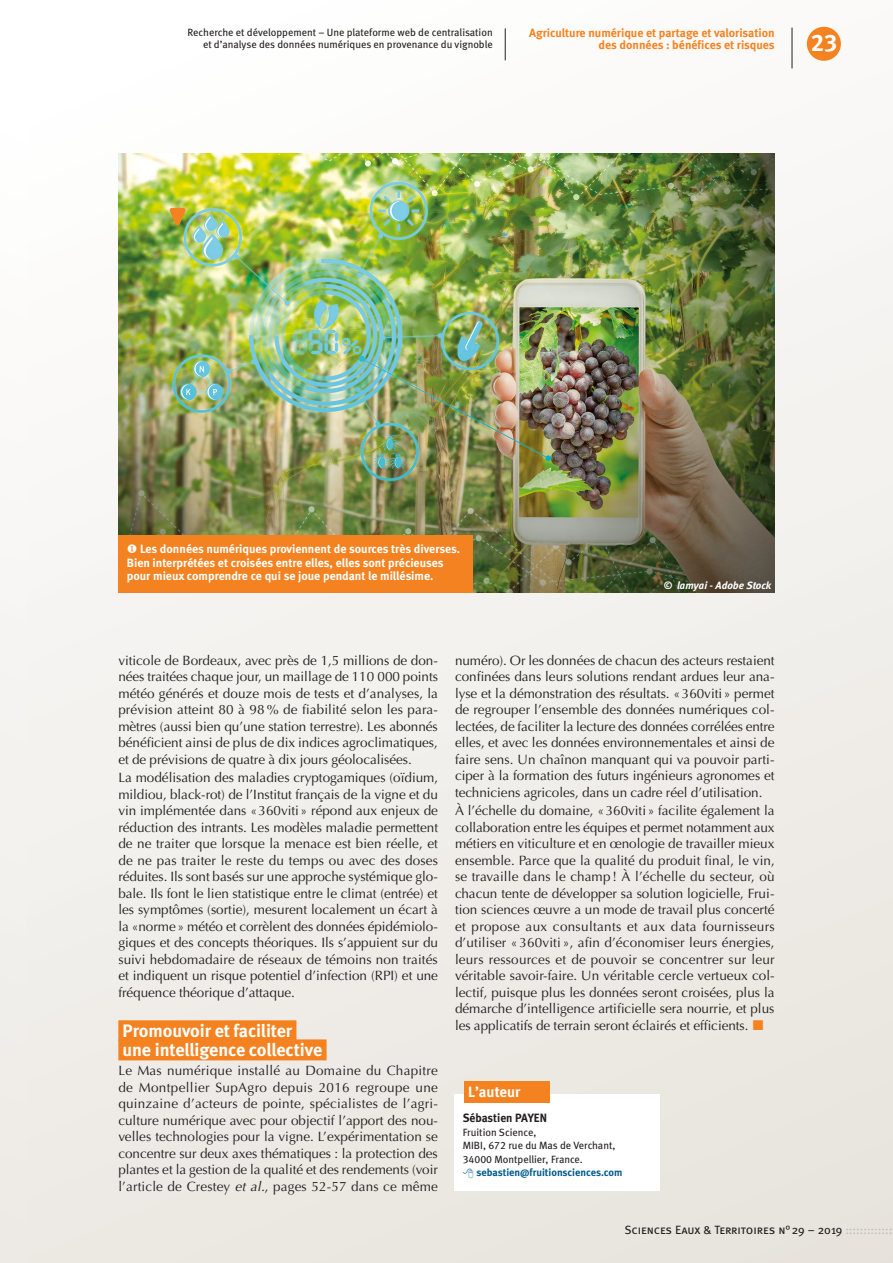
<style>
.page{position:relative;width:893px;height:1263px;background:#fff}
.page>*{position:absolute;margin:0;border:0;box-sizing:border-box;transform-origin:0 0}
.t1{font:24px "Meta Bold Caps Expert";color:#fff}
.H1_bleu{font:18px "Meta Bold LF";color:#fff}
.contact-picto{font:15px "Meta Bold LF";color:#fff}
.t2{font:13.5px/16.5px "Optima";letter-spacing:-.005em;color:#231f20;text-align:justify}
.légende{font:12px/13.5px "Meta Bold LF";color:#fff}
.roulette_section{font:700 12px/12px "Meta";color:#f58220;text-align:right}
.t3{font:12px "Meta Book Caps";letter-spacing:-.005em;color:#231f20}
.contacts{font:12px "Meta Bold LF";color:#231f20}
.roulette_article{font:10.5px/12px "Meta Book LF";color:#231f20;text-align:right}
.contacts-2{font:10.5px "Meta Book LF";color:#231f20}
.coordonnées{font:10.5px "Meta Bold LF";color:#005c8a}
.crédit_photo{font:italic 10.5px "Meta Bold LF";color:#fff}
.s1{font-style:italic}
.s2{color:#bcbdc0}
</style>
<div class="page">
<div style="left:0;top:0;width:893px;height:1263px;background:linear-gradient(to bottom,#fdfdfc,#e9e6df)"></div>
<div style="left:118px;top:1020px;width:178px;height:21px;background:#f58220"></div>
<div style="left:118px;top:1039px;width:209px;height:21px;background:#f58220"></div>
<div style="left:454px;top:1094px;width:205px;height:97px;background:#fff"></div>
<div style="left:464px;top:1081px;width:85px;height:22px;background:#f58220"></div>
<hr style="left:505px;top:28px;width:1px;height:32px;background:#231f20">
<div style="left:0;top:0;width:27px;height:1263px;background:linear-gradient(to bottom,#fff,#edeae4)"></div>
<img style="left:118px;top:153px;width:657px;height:439px">
<div style="left:118px;top:535px;width:355px;height:57px;background:#f58220"></div>
<svg style="left:166px;top:204px;width:24px;height:30px"></svg>
<div style="left:807px;top:27px;width:34px;height:34px;background:#f58220;border-radius:50%"></div>
<hr style="left:792px;top:28px;width:1px;height:40px;background:#231f20">
<svg style="left:753px;top:1020px;width:10px;height:10px"></svg>
<p class="roulette_article" style="left:188px;top:26px;width:307px">Recherche et développement – Une plateforme web de centralisation et d’analyse des données numériques en provenance du vignoble</p>
<p class="roulette_section" style="left:529px;top:27px;width:247px">Agriculture numérique et partage et valorisation des données : bénéfices et risques</p>
<h1 class="t1" style="left:811px;top:28px;width:28px">23</h1>
<p class="légende" style="left:127px;top:542px;width:335px">◆ Les données numériques proviennent de sources très diverses.<br>Bien interprétées et croisées entre elles, elles sont précieuses pour mieux comprendre ce qui se joue pendant le millésime.</p>
<p class="crédit_photo" style="left:664px;top:579px;width:109px">© lamyai - Adobe Stock</p>
<p class="t2" style="left:118px;top:652px;width:321px">viticole de Bordeaux, avec près de 1,5 millions de don&shy;nées traitées chaque jour, un maillage de 110 000 points météo générés et douze mois de tests et d’analyses, la prévision atteint 80 à 98 % de fiabilité selon les para&shy;mètres (aussi bien qu’une station terrestre). Les abonnés bénéficient ainsi de plus de dix indices agroclimatiques, et de prévisions de quatre à dix jours géolocalisées.</p>
<p class="t2" style="left:118px;top:770px;width:321px">La modélisation des maladies cryptogamiques (oïdium, mildiou, black-rot) de l’Institut français de la vigne et du vin implémentée dans «360viti» répond aux enjeux de réduction des intrants. Les modèles maladie permettent de ne traiter que lorsque la menace est bien réelle, et de ne pas traiter le reste du temps ou avec des doses réduites. Ils sont basés sur une approche systémique glo&shy;bale. Ils font le lien statistique entre le climat (entrée) et les symptômes (sortie), mesurent localement un écart à la «norme» météo et corrèlent des données épidémiolo&shy;giques et des concepts théoriques. Ils s’appuient sur du suivi hebdomadaire de réseaux de témoins non traités et indiquent un risque potentiel d’infection (RPI) et une fréquence théorique d’attaque.</p>
<p class="H1_bleu" style="left:123px;top:1020px;width:171px">Promouvoir et faciliter</p>
<p class="H1_bleu" style="left:123px;top:1039px;width:201px">une intelligence collective</p>
<p class="t2" style="left:118px;top:1062px;width:321px">Le Mas numérique installé au Domaine du Chapitre de Montpellier SupAgro depuis 2016 regroupe une quinzaine d’acteurs de pointe, spécialistes de l’agri&shy;culture numérique avec pour objectif l’apport des nou&shy;velles technologies pour la vigne. L’expérimentation se concentre sur deux axes thématiques : la protection des plantes et la gestion de la qualité et des rendements (voir l’article de Crestey <span class="s1">et al.</span>, pages 52-57 dans ce même</p>
<p class="t2" style="left:455px;top:652px;width:321px">numéro). Or les données de chacun des acteurs restaient confinées dans leurs solutions rendant ardues leur ana&shy;lyse et la démonstration des résultats. «360viti» permet de regrouper l’ensemble des données numériques col&shy;lectées, de faciliter la lecture des données corrélées entre elles, et avec les données environnementales et ainsi de faire sens. Un chaînon manquant qui va pouvoir parti&shy;ciper à la formation des futurs ingénieurs agronomes et techniciens agricoles, dans un cadre réel d’utilisation.</p>
<p class="t2" style="left:455px;top:803px;width:321px">À l’échelle du domaine, «360viti» facilite également la collaboration entre les équipes et permet notamment aux métiers en viticulture et en œnologie de travailler mieux ensemble. Parce que la qualité du produit final, le vin, se travaille dans le champ ! À l’échelle du secteur, où chacun tente de développer sa solution logicielle, Frui&shy;tion sciences œuvre a un mode de travail plus concerté et propose aux consultants et aux data fournisseurs d’utiliser « 360viti », afin d’économiser leurs énergies, leurs ressources et de pouvoir se concentrer sur leur véritable savoir-faire. Un véritable cercle vertueux col&shy;lectif, puisque plus les données seront croisées, plus la démarche d’intelligence artificielle sera nourrie, et plus les applicatifs de terrain seront éclairés et efficients.</p>
<p class="contact-picto" style="left:468px;top:1083px;width:54px">L’auteur</p>
<p class="contacts" style="left:463px;top:1111px;width:86px">Sébastien PAYEN</p>
<p class="contacts-2" style="left:463px;top:1126px;width:75px">Fruition Science,</p>
<p class="contacts-2" style="left:463px;top:1139px;width:154px">MIBI, 672 rue du Mas de Verchant,</p>
<p class="contacts-2" style="left:463px;top:1153px;width:122px">34000 Montpellier, France.</p>
<p class="coordonnées" style="left:476px;top:1166px;width:147px">sebastien@fruitionsciences.com</p>
<p class="t3" style="left:624px;top:1223px;width:269px">Sciences Eaux &amp; Territoires n°29 – 2019 <span class="s2">:::::::::::::</span></p>
</div>
